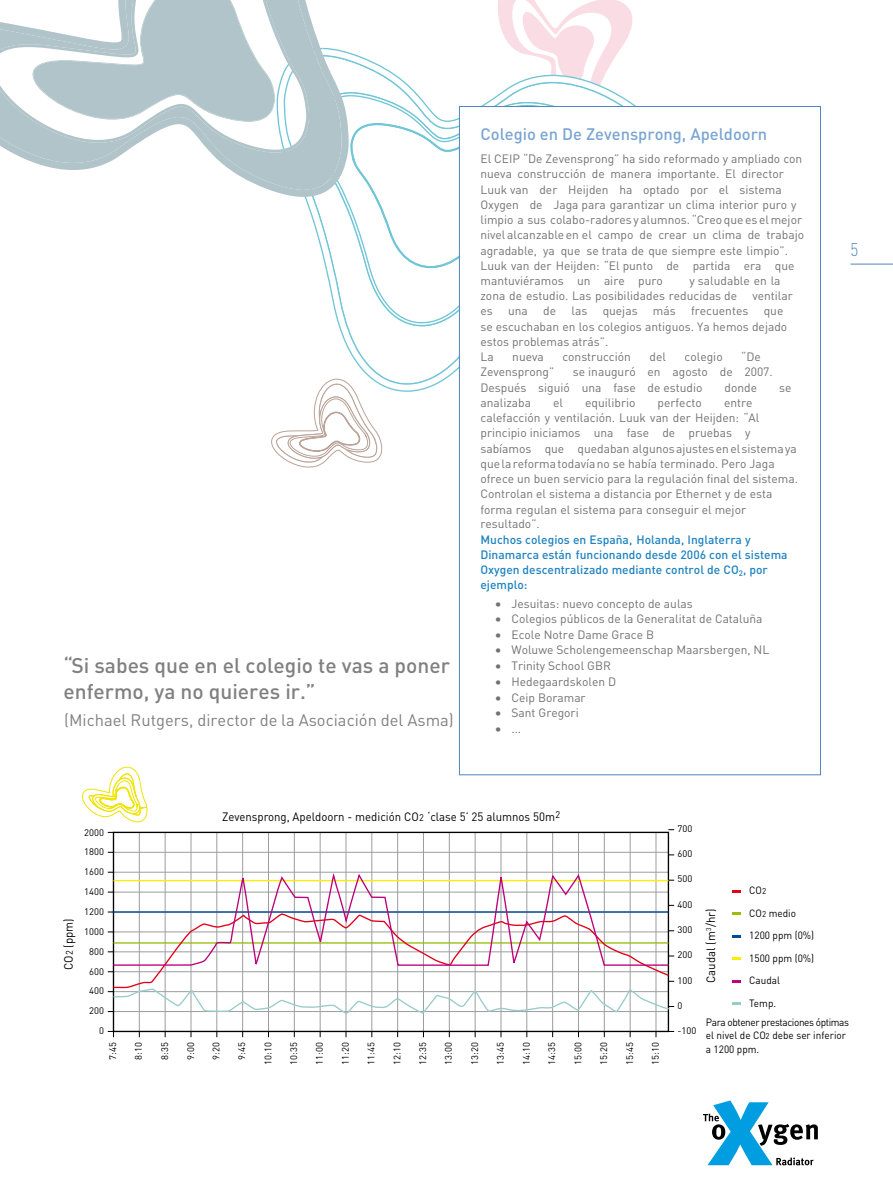
<style>
.page{position:relative;width:893px;height:1191px;background:#fff}
.page>*{position:absolute;margin:0;border:0;box-sizing:border-box;transform-origin:0 0}
.t1{font:500 21px/25.2px "DIN Pro";color:#808080}
.t2{font:300 18px "DIN Pro";color:#5185c0;scale:.85 1}
.t3{font:16.5px "DIN Pro";color:#808080}
.t4{font:500 16.5px "DIN Pro";color:#7aa5d3}
.t5{font:12px/15.3px "DIN Pro";color:#707173}
.t6{font:500 12px/15px "DIN Pro";color:#1f82c0}
.t7{font:12px "DIN Pro";color:#000;scale:.95 1}
.t8{font:10.5px/13.5px "DIN Pro";letter-spacing:-.04em;color:#000;scale:.95 1}
.t9{font:10.5px/22.5px "DIN Pro";color:#000;scale:.95 1}
.t10{font:9.6px "DIN Pro";color:#000;scale:.95 1}
.t11{font:9.45px "DIN Pro";color:#000}
.s1{font-size:9.6px}
.s2{font-size:8.4px}
</style>
<div class="page">
<svg style="left:703px;top:1100px;width:115px;height:65px"></svg>
<hr style="left:850px;top:264px;width:43px;height:1px;background:#5185c0">
<svg style="left:82px;top:766px;width:66px;height:56px"></svg>
<svg style="left:498px;top:0;width:135px;height:47px"></svg>
<svg style="left:304px;top:47px;width:332px;height:345px"></svg>
<svg style="left:13px;top:47px;width:336px;height:150px"></svg>
<svg style="left:0;top:22px;width:33px;height:131px;fill:#b1c5ca"></svg>
<svg style="left:33px;top:0;width:291px;height:154px"></svg>
<svg style="left:271px;top:378px;width:117px;height:90px"></svg>
<div style="left:459px;top:106px;width:362px;height:669px;background:#fff;border:1px solid #5185c0"></div>
<svg style="left:112px;top:831px;width:558px;height:201px"></svg>
<svg style="left:108px;top:988px;width:566px;height:26px"></svg>
<svg style="left:112px;top:970px;width:558px;height:18px"></svg>
<svg style="left:112px;top:870px;width:558px;height:100px"></svg>
<svg style="left:732px;top:890px;width:8px;height:2px"></svg>
<svg style="left:732px;top:912px;width:8px;height:2px"></svg>
<svg style="left:732px;top:935px;width:8px;height:2px"></svg>
<svg style="left:732px;top:957px;width:8px;height:2px"></svg>
<svg style="left:732px;top:980px;width:8px;height:2px"></svg>
<svg style="left:732px;top:1002px;width:8px;height:2px"></svg>
<h3 class="t4" style="left:480px;top:123px;width:288px">Colegio en De Zevensprong, Apeldoorn</h3>
<p class="t5" style="left:480px;top:151px;width:325px">El CEIP “De Zevensprong” ha sido reformado y ampliado con nueva construcción de manera importante. El director Luuk van der Heijden ha optado por el sistema Oxygen de Jaga para garantizar un clima interior puro y limpio a sus colabo-radores y alumnos. “Creo que es el mejor nivel alcanzable en el campo de crear un clima de trabajo agradable, ya que se trata de que siempre este limpio”.<br>Luuk van der Heijden: “El punto de partida era que mantuviéramos un aire puro</p>
<p class="t5" style="left:480px;top:272px;width:302px;text-indent:209px">y saludable en la zona de estudio. Las posibilidades reducidas de</p>
<p class="t5" style="left:752px;top:288px;width:42px">ventilar</p>
<p class="t5" style="left:480px;top:303px;width:14px">es</p>
<p class="t5" style="left:508px;top:303px;width:21px">una</p>
<p class="t5" style="left:543px;top:303px;width:14px">de</p>
<p class="t5" style="left:571px;top:303px;width:17px">las</p>
<p class="t5" style="left:603px;top:303px;width:36px">quejas</p>
<p class="t5" style="left:653px;top:303px;width:24px">más</p>
<p class="t5" style="left:691px;top:303px;width:59px">frecuentes</p>
<p class="t5" style="left:480px;top:303px;width:308px;text-indent:283px">que se escuchaban en los colegios antiguos. Ya hemos dejado estos problemas atrás”.<br>La</p>
<p class="t5" style="left:512px;top:349px;width:33px">nueva</p>
<p class="t5" style="left:562px;top:349px;width:70px">construcción</p>
<p class="t5" style="left:650px;top:349px;width:18px">del</p>
<p class="t5" style="left:685px;top:349px;width:40px">colegio</p>
<p class="t5" style="left:741px;top:349px;width:21px">“De</p>
<p class="t5" style="left:480px;top:364px;width:75px">Zevensprong”</p>
<p class="t5" style="left:480px;top:364px;width:294px;text-indent:92px">se inauguró en agosto de 2007.<br>Después siguió una fase de estudio</p>
<p class="t5" style="left:724px;top:379px;width:34px">donde</p>
<p class="t5" style="left:779px;top:379px;width:14px">se</p>
<h1 class="t1" style="left:63px;top:652px;width:388px">“Si sabes que en el colegio te vas a poner enfermo, ya no quieres ir.”</h1>
<h3 class="t3" style="left:64px;top:709px;width:391px">(Michael Rutgers, director de la Asociación del Asma)</h3>
<p class="t5" style="left:480px;top:394px;width:52px">analizaba</p>
<p class="t5" style="left:553px;top:394px;width:11px">el</p>
<p class="t5" style="left:585px;top:394px;width:52px">equilibrio</p>
<p class="t5" style="left:658px;top:394px;width:46px">perfecto</p>
<p class="t5" style="left:480px;top:394px;width:319px;text-indent:244px">entre calefacción y ventilación. Luuk van der Heijden: “Al principio iniciamos una fase de pruebas y sabíamos que quedaban algunos ajustes en el sistema ya que la reforma todavía no se había terminado. Pero Jaga ofrece un buen servicio para la regulación final del sistema.<br>Controlan el sistema a distancia por Ethernet y de esta</p>
<p class="t5" style="left:480px;top:501px;width:267px;line-height:14.7px">forma regulan el sistema para conseguir el mejor resultado”.</p>
<p class="t6" style="left:480px;top:532px;width:309px">Muchos colegios en España, Holanda, Inglaterra y Dinamarca están funcionando desde 2006 con el sistema Oxygen descentralizado mediante control de CO<sub>2</sub>, por ejemplo:</p>
<p class="t5" style="left:495px;top:595px;width:199px">• Jesuitas: nuevo concepto de aulas</p>
<p class="t5" style="left:495px;top:610px;width:269px">• Colegios públicos de la Generalitat de Cataluña</p>
<p class="t5" style="left:495px;top:626px;width:160px">• Ecole Notre Dame Grace B</p>
<p class="t5" style="left:495px;top:642px;width:275px">• Woluwe Scholengemeenschap Maarsbergen, NL</p>
<p class="t5" style="left:495px;top:657px;width:117px">• Trinity School GBR</p>
<p class="t5" style="left:495px;top:673px;width:122px">• Hedegaardskolen D</p>
<p class="t5" style="left:495px;top:689px;width:92px">• Ceip Boramar</p>
<p class="t5" style="left:495px;top:705px;width:85px">• Sant Gregori</p>
<p class="t5" style="left:495px;top:720px;width:27px">• ...</p>
<p class="t7" style="left:222px;top:808px;width:357px">Zevensprong, Apeldoorn - medición CO ‘clase 5’ 25 alumnos 50m<sup>2</sup></p>
<p class="t10" style="left:419px;top:811px;width:7px">2</p>
<p class="t11" style="left:678px;top:822px;width:16px">700</p>
<p class="t11" style="left:678px;top:847px;width:16px">600</p>
<p class="t11" style="left:678px;top:872px;width:16px">500</p>
<p class="t11" style="left:678px;top:898px;width:16px">400</p>
<p class="t11" style="left:678px;top:923px;width:16px">300</p>
<p class="t11" style="left:678px;top:948px;width:16px">200</p>
<p class="t11" style="left:678px;top:974px;width:16px">100</p>
<p class="t11" style="left:84px;top:825px;width:21px">2000</p>
<p class="t11" style="left:84px;top:845px;width:21px">1800</p>
<p class="t11" style="left:84px;top:865px;width:21px">1600</p>
<p class="t11" style="left:84px;top:885px;width:21px">1400</p>
<p class="t11" style="left:84px;top:905px;width:21px">1200</p>
<p class="t7" style="left:60px;top:970px;width:56px;rotate:-90deg">CO<span class="s1">2</span> (ppm)</p>
<p class="t7" style="left:703px;top:982px;width:79px;rotate:-90deg">Caudal (m<sup>3</sup>/hr)</p>
<p class="t11" style="left:84px;top:925px;width:21px">1000</p>
<p class="t11" style="left:89px;top:945px;width:16px">800</p>
<p class="t11" style="left:89px;top:964px;width:16px">600</p>
<p class="t11" style="left:89px;top:984px;width:16px">400</p>
<p class="t11" style="left:89px;top:1004px;width:16px">200</p>
<p class="t11" style="left:678px;top:999px;width:6px">0</p>
<p class="t9" style="left:749px;top:879px;width:70px">CO<span class="s2">2<br></span>CO<span class="s2">2</span> medio<br>1200 ppm (0%)<br>1500 ppm (0%)<br>Caudal<br>Temp.</p>
<h2 class="t2" style="left:850px;top:237px;width:11px">5</h2>
<p class="t11" style="left:99px;top:1024px;width:6px">0</p>
<p class="t11" style="left:678px;top:1024px;width:20px">-100</p>
<p class="t11" style="left:106px;top:1059px;width:19px;rotate:-90deg">7:45</p>
<p class="t11" style="left:132px;top:1059px;width:19px;rotate:-90deg">8:10</p>
<p class="t11" style="left:158px;top:1059px;width:19px;rotate:-90deg">8:35</p>
<p class="t11" style="left:184px;top:1059px;width:19px;rotate:-90deg">9:00</p>
<p class="t11" style="left:210px;top:1059px;width:19px;rotate:-90deg">9:20</p>
<p class="t11" style="left:235px;top:1059px;width:19px;rotate:-90deg">9:45</p>
<p class="t11" style="left:262px;top:1064px;width:24px;rotate:-90deg">10:10</p>
<p class="t11" style="left:287px;top:1064px;width:24px;rotate:-90deg">10:35</p>
<p class="t11" style="left:313px;top:1064px;width:24px;rotate:-90deg">11:00</p>
<p class="t11" style="left:339px;top:1064px;width:24px;rotate:-90deg">11:20</p>
<p class="t11" style="left:365px;top:1064px;width:24px;rotate:-90deg">11:45</p>
<p class="t11" style="left:391px;top:1064px;width:24px;rotate:-90deg">12:10</p>
<p class="t11" style="left:416px;top:1064px;width:24px;rotate:-90deg">12:35</p>
<p class="t11" style="left:442px;top:1064px;width:24px;rotate:-90deg">13:00</p>
<p class="t11" style="left:468px;top:1064px;width:24px;rotate:-90deg">13:20</p>
<p class="t11" style="left:494px;top:1064px;width:24px;rotate:-90deg">13:45</p>
<p class="t11" style="left:520px;top:1064px;width:24px;rotate:-90deg">14:10</p>
<p class="t11" style="left:545px;top:1064px;width:24px;rotate:-90deg">14:35</p>
<p class="t11" style="left:572px;top:1064px;width:24px;rotate:-90deg">15:00</p>
<p class="t11" style="left:597px;top:1064px;width:24px;rotate:-90deg">15:20</p>
<p class="t11" style="left:623px;top:1064px;width:24px;rotate:-90deg">15:45</p>
<p class="t11" style="left:649px;top:1064px;width:24px;rotate:-90deg">15:10</p>
<p class="t8" style="left:706px;top:1014px;width:152px">Para obtener prestaciones óptimas el nivel de CO<span class="s2">2</span> debe ser inferior a 1200 ppm.</p>
</div>
